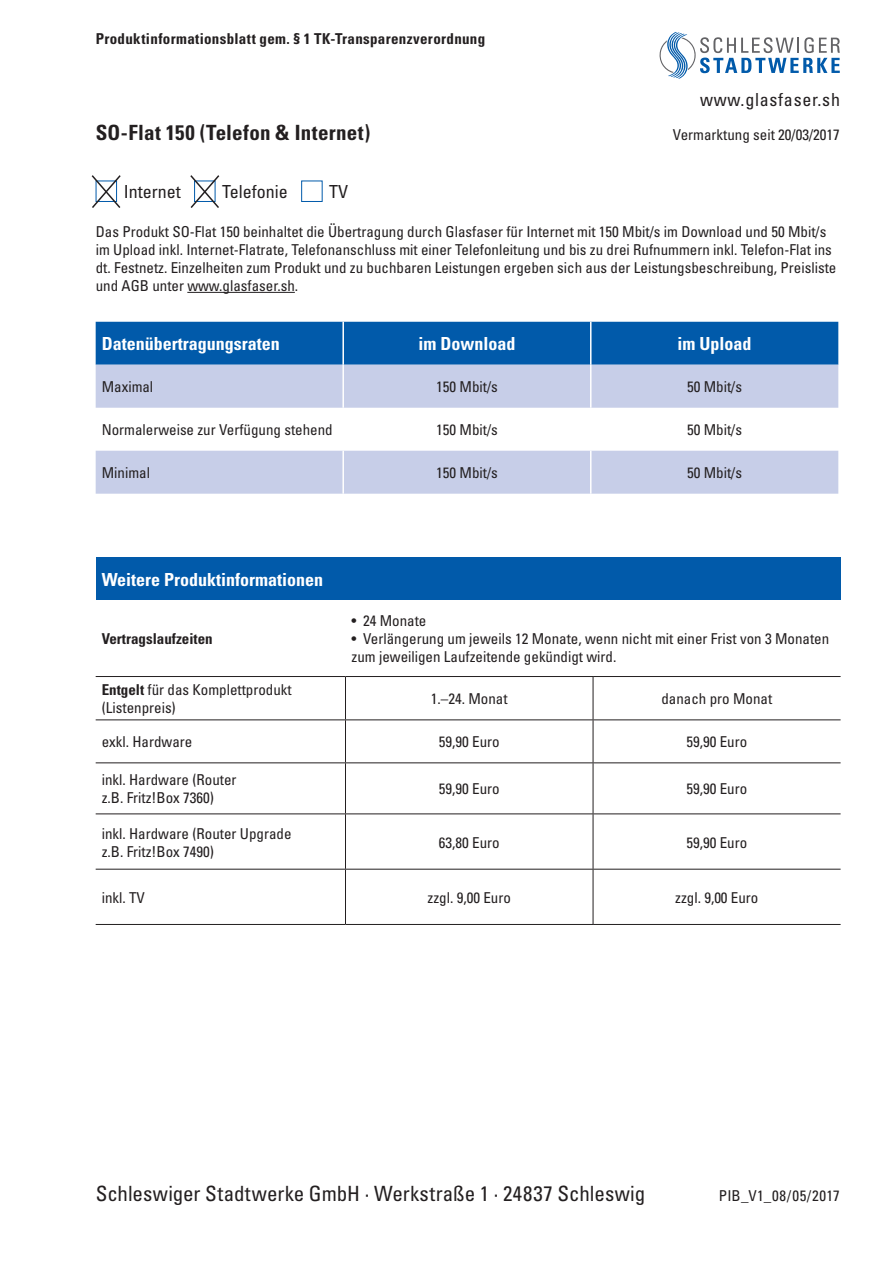
<style>
.page{position:relative;width:893px;height:1263px;background:#fff}
.page>*{position:absolute;margin:0;border:0;box-sizing:border-box;transform-origin:0 0}
.t1{font:condensed 21px "Univers";color:#231f20}
.t2{font:700 condensed 21px "Univers";letter-spacing:.015em;color:#231f20}
.t3{font:700 condensed 18px "Univers";color:#fff}
.t4{font:condensed 18px "Univers";color:#231f20}
.t5{font:condensed 18px "Univers";letter-spacing:.04em;color:#231f20}
.t6{font:condensed 15px/18px "Univers";color:#231f20}
.t7{font:700 condensed 15px "Univers";letter-spacing:.02em;color:#231f20}
.t8{font:700 condensed 15px "Univers";color:#231f20}
.t9{font:condensed 15px "Univers";letter-spacing:.02em;color:#231f20}
.s1{font-weight:700}
</style>
<div class="page">
<svg style="left:659px;top:32px;width:181px;height:47px"></svg>
<hr style="left:187px;top:292px;width:108px;height:1px;background:#231f20">
<div style="left:301px;top:181px;width:22px;height:21px;background:#fff;border:1px solid #015aaa"></div>
<div style="left:96px;top:322px;width:742px;height:43px;background:#015aaa"></div>
<svg style="left:96px;top:365px;width:742px;height:129px;fill:#c7cee8"></svg>
<hr style="left:342px;top:322px;width:2px;height:43px;background:#fff">
<hr style="left:590px;top:322px;width:1px;height:43px;background:#fff">
<hr style="left:342px;top:365px;width:2px;height:43px;background:#fff">
<hr style="left:590px;top:365px;width:1px;height:43px;background:#fff">
<hr style="left:342px;top:451px;width:2px;height:43px;background:#fff">
<hr style="left:590px;top:451px;width:1px;height:43px;background:#fff">
<div style="left:96px;top:557px;width:745px;height:43px;background:#015aaa"></div>
<hr style="left:96px;top:676px;width:249px;height:1px;background:#231f20">
<hr style="left:345px;top:676px;width:248px;height:1px;background:#231f20">
<hr style="left:593px;top:676px;width:248px;height:1px;background:#231f20">
<hr style="left:345px;top:720px;width:1px;height:42px;background:#231f20">
<hr style="left:593px;top:720px;width:1px;height:42px;background:#231f20">
<hr style="left:345px;top:763px;width:1px;height:50px;background:#231f20">
<hr style="left:593px;top:763px;width:1px;height:50px;background:#231f20">
<hr style="left:345px;top:814px;width:1px;height:55px;background:#231f20">
<hr style="left:593px;top:814px;width:1px;height:55px;background:#231f20">
<hr style="left:345px;top:869px;width:1px;height:55px;background:#231f20">
<hr style="left:593px;top:869px;width:1px;height:55px;background:#231f20">
<hr style="left:345px;top:677px;width:1px;height:42px;background:#231f20">
<hr style="left:593px;top:677px;width:1px;height:42px;background:#231f20">
<hr style="left:96px;top:869px;width:249px;height:1px;background:#231f20">
<hr style="left:345px;top:869px;width:248px;height:1px;background:#231f20">
<hr style="left:593px;top:869px;width:248px;height:1px;background:#231f20">
<hr style="left:96px;top:924px;width:249px;height:1px;background:#231f20">
<hr style="left:345px;top:924px;width:248px;height:1px;background:#231f20">
<hr style="left:593px;top:924px;width:248px;height:1px;background:#231f20">
<hr style="left:96px;top:813px;width:249px;height:1px;background:#231f20">
<hr style="left:345px;top:813px;width:248px;height:1px;background:#231f20">
<hr style="left:593px;top:813px;width:248px;height:1px;background:#231f20">
<hr style="left:96px;top:762px;width:249px;height:1px;background:#231f20">
<hr style="left:345px;top:762px;width:248px;height:1px;background:#231f20">
<hr style="left:593px;top:762px;width:248px;height:1px;background:#231f20">
<hr style="left:96px;top:719px;width:249px;height:1px;background:#231f20">
<hr style="left:345px;top:719px;width:248px;height:1px;background:#231f20">
<hr style="left:593px;top:719px;width:248px;height:1px;background:#231f20">
<svg style="left:91px;top:175px;width:30px;height:33px"></svg>
<svg style="left:190px;top:175px;width:30px;height:33px"></svg>
<p class="t7" style="left:96px;top:29px;width:391px">Produktinformationsblatt gem. § 1 TK-Transparenzverordnung</p>
<h1 class="t2" style="left:96px;top:119px;width:276px">SO-Flat 150 (Telefon &amp; Internet)</h1>
<p class="t5" style="left:700px;top:88px;width:141px">www.glasfaser.sh</p>
<p class="t6" style="left:673px;top:125px;width:168px">Vermarktung seit 20/03/2017</p>
<p class="t4" style="left:124px;top:180px;width:59px">Internet</p>
<p class="t4" style="left:222px;top:180px;width:67px">Telefonie</p>
<p class="t4" style="left:329px;top:180px;width:21px">TV</p>
<p class="t6" style="left:96px;top:222px;width:742px">Das Produkt SO-Flat 150 beinhaltet die Übertragung durch Glasfaser für Internet mit 150 Mbit/s im Download und 50 Mbit/s im Upload inkl. Internet-Flatrate, Telefonanschluss mit einer Telefonleitung und bis zu drei Rufnummern inkl. Telefon-Flat ins dt. Festnetz. Einzelheiten zum Produkt und zu buchbaren Leistungen ergeben sich aus der Leistungsbeschreibung, Preisliste und AGB unter www.glasfaser.sh.</p>
<p class="t3" style="left:102px;top:333px;width:179px">Datenübertragungsraten</p>
<p class="t3" style="left:418px;top:333px;width:99px">im Download</p>
<p class="t3" style="left:678px;top:333px;width:75px">im Upload</p>
<p class="t6" style="left:102px;top:378px;width:53px">Maximal</p>
<p class="t6" style="left:436px;top:378px;width:63px">150 Mbit/s</p>
<p class="t6" style="left:687px;top:378px;width:56px">50 Mbit/s</p>
<p class="t6" style="left:102px;top:421px;width:233px">Normalerweise zur Verfügung stehend</p>
<p class="t6" style="left:436px;top:421px;width:63px">150 Mbit/s</p>
<p class="t6" style="left:687px;top:421px;width:56px">50 Mbit/s</p>
<p class="t6" style="left:102px;top:464px;width:50px">Minimal</p>
<p class="t6" style="left:436px;top:464px;width:63px">150 Mbit/s</p>
<p class="t6" style="left:687px;top:464px;width:56px">50 Mbit/s</p>
<p class="t3" style="left:102px;top:568px;width:223px">Weitere Produktinformationen</p>
<p class="t8" style="left:102px;top:630px;width:113px">Vertragslaufzeiten</p>
<p class="t6" style="left:351px;top:612px;width:76px">• 24 Monate</p>
<p class="t6" style="left:351px;top:630px;width:479px">• Verlängerung um jeweils 12 Monate, wenn nicht mit einer Frist von 3 Monaten zum jeweiligen Laufzeitende gekündigt wird.</p>
<p class="t6" style="left:102px;top:681px;width:191px"><span class="s1">Entgelt</span> für das Komplettprodukt (Listenpreis)</p>
<p class="t6" style="left:431px;top:690px;width:78px">1.–24. Monat</p>
<p class="t6" style="left:661px;top:690px;width:112px">danach pro Monat</p>
<p class="t6" style="left:102px;top:733px;width:92px">exkl. Hardware</p>
<p class="t6" style="left:439px;top:733px;width:62px">59,90 Euro</p>
<p class="t6" style="left:686px;top:733px;width:62px">59,90 Euro</p>
<p class="t6" style="left:102px;top:771px;width:136px">inkl. Hardware (Router z.B. Fritz!Box 7360)</p>
<p class="t6" style="left:439px;top:780px;width:62px">59,90 Euro</p>
<p class="t6" style="left:686px;top:780px;width:62px">59,90 Euro</p>
<p class="t6" style="left:102px;top:824px;width:191px">inkl. Hardware (Router Upgrade z.B. Fritz!Box 7490)</p>
<p class="t6" style="left:439px;top:833px;width:62px">63,80 Euro</p>
<p class="t6" style="left:686px;top:833px;width:62px">59,90 Euro</p>
<p class="t6" style="left:102px;top:888px;width:45px">inkl. TV</p>
<p class="t6" style="left:428px;top:888px;width:85px">zzgl. 9,00 Euro</p>
<p class="t6" style="left:675px;top:888px;width:85px">zzgl. 9,00 Euro</p>
<h1 class="t1" style="left:96px;top:1180px;width:551px">Schleswiger Stadtwerke GmbH · Werkstraße 1 · 24837 Schleswig</h1>
<p class="t9" style="left:719px;top:1186px;width:123px">PIB_V1_08/05/2017</p>
</div>
